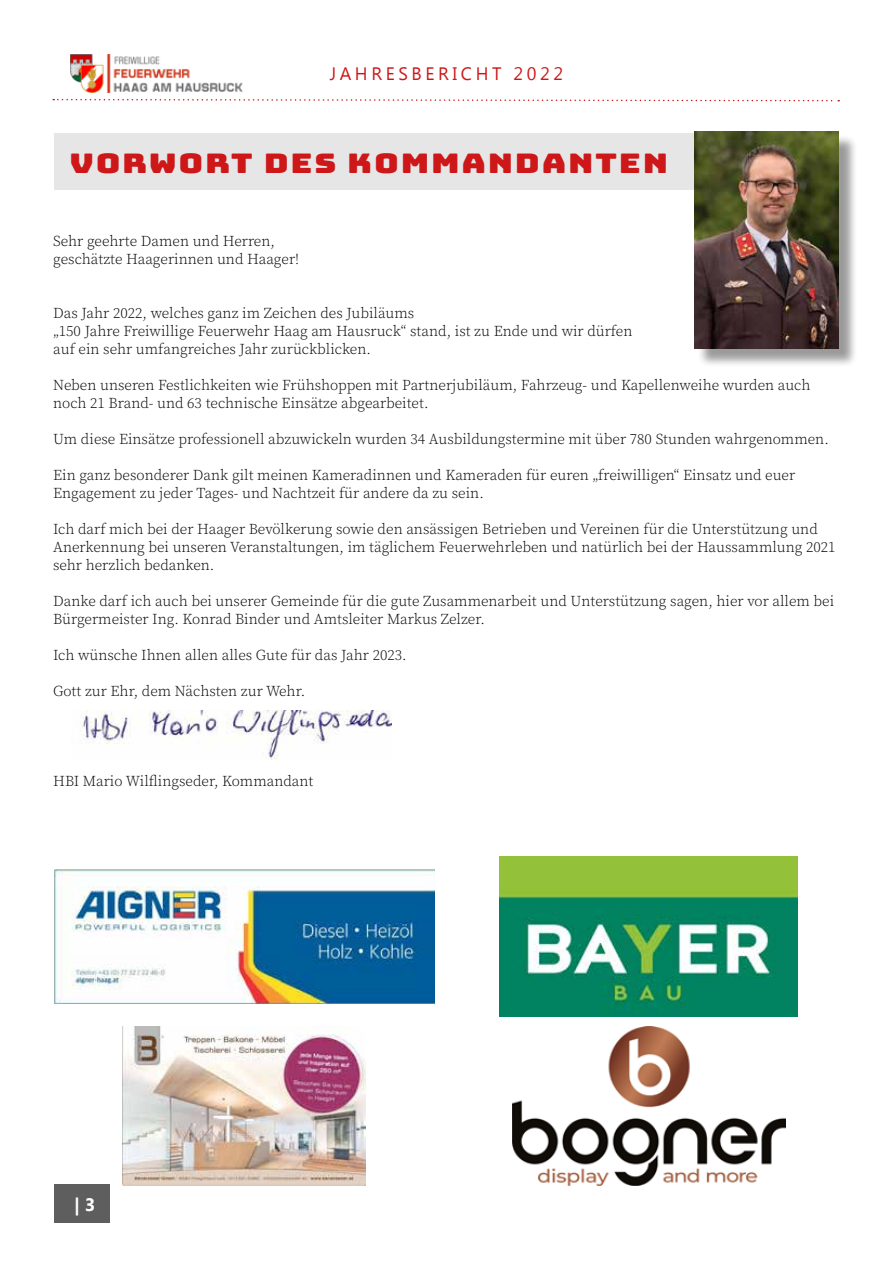
<style>
.page{position:relative;width:893px;height:1263px;background:#fff}
.page>*{position:absolute;margin:0;border:0;box-sizing:border-box;transform-origin:0 0}
.t1{font:27px "Bungee";letter-spacing:.05em;color:#cd1719;scale:1.25 1}
.t2{font:18px "Myanmar Text";letter-spacing:.2em;color:#cd1719}
.t3{font:700 18px "Myanmar Text";color:#fff}
.t4{font:300 15px/18px "Source Serif Pro";color:#000}
</style>
<div class="page">
<div style="left:697px;top:134px;width:160px;height:233px;background:#000;opacity:.4"></div>
<img style="left:694px;top:132px;width:145px;height:217px">
<div style="left:54px;top:1184px;width:55px;height:39px;background:#5e5e5e"></div>
<svg style="left:53px;top:98px;width:786px;height:4px"></svg>
<img style="left:71px;top:54px;width:172px;height:38px">
<div style="left:54px;top:133px;width:639px;height:56px;background:#e6e6e6"></div>
<img style="left:80px;top:711px;width:312px;height:49px">
<img style="left:54px;top:869px;width:381px;height:135px">
<img style="left:123px;top:1026px;width:242px;height:159px">
<img style="left:512px;top:1026px;width:273px;height:159px">
<img style="left:500px;top:857px;width:298px;height:159px">
<p class="t2" style="left:330px;top:64px;width:235px">JAHRESBERICHT 2022</p>
<h1 class="t1" style="left:69px;top:148px;width:480px">VORWORT DES KOMMANDANTEN</h1>
<p class="t4" style="left:53px;top:232px;width:247px">Sehr geehrte Damen und Herren, geschätzte Haagerinnen und Haager!</p>
<p class="t4" style="left:53px;top:304px;width:581px">Das Jahr 2022, welches ganz im Zeichen des Jubiläums<br>„150 Jahre Freiwillige Feuerwehr Haag am Hausruck“ stand, ist zu Ende und wir dürfen auf ein sehr umfangreiches Jahr zurückblicken.</p>
<p class="t4" style="left:53px;top:376px;width:759px">Neben unseren Festlichkeiten wie Frühshoppen mit Partnerjubiläum, Fahrzeug- und Kapellenweihe wurden auch noch 21 Brand- und 63 technische Einsätze abgearbeitet.</p>
<p class="t4" style="left:53px;top:430px;width:777px">Um diese Einsätze professionell abzuwickeln wurden 34 Ausbildungstermine mit über 780 Stunden wahrgenommen.</p>
<p class="t4" style="left:53px;top:466px;width:744px">Ein ganz besonderer Dank gilt meinen Kameradinnen und Kameraden für euren „freiwilligen“ Einsatz und euer<br>Engagement zu jeder Tages- und Nachtzeit für andere da zu sein.</p>
<p class="t4" style="left:53px;top:520px;width:784px">Ich darf mich bei der Haager Bevölkerung sowie den ansässigen Betrieben und Vereinen für die Unterstützung und<br>Anerkennung bei unseren Veranstaltungen, im täglichem Feuerwehrleben und natürlich bei der Haussammlung 2021 sehr herzlich bedanken.</p>
<p class="t4" style="left:53px;top:592px;width:783px">Danke darf ich auch bei unserer Gemeinde für die gute Zusammenarbeit und Unterstützung sagen, hier vor allem bei<br>Bürgermeister Ing. Konrad Binder und Amtsleiter Markus Zelzer.</p>
<p class="t4" style="left:53px;top:646px;width:355px">Ich wünsche Ihnen allen alles Gute für das Jahr 2023.</p>
<p class="t4" style="left:53px;top:682px;width:254px">Gott zur Ehr, dem Nächsten zur Wehr.</p>
<p class="t4" style="left:53px;top:772px;width:262px">HBI Mario Wilflingseder, Kommandant</p>
<p class="t3" style="left:74px;top:1194px;width:23px">| 3</p>
</div>
